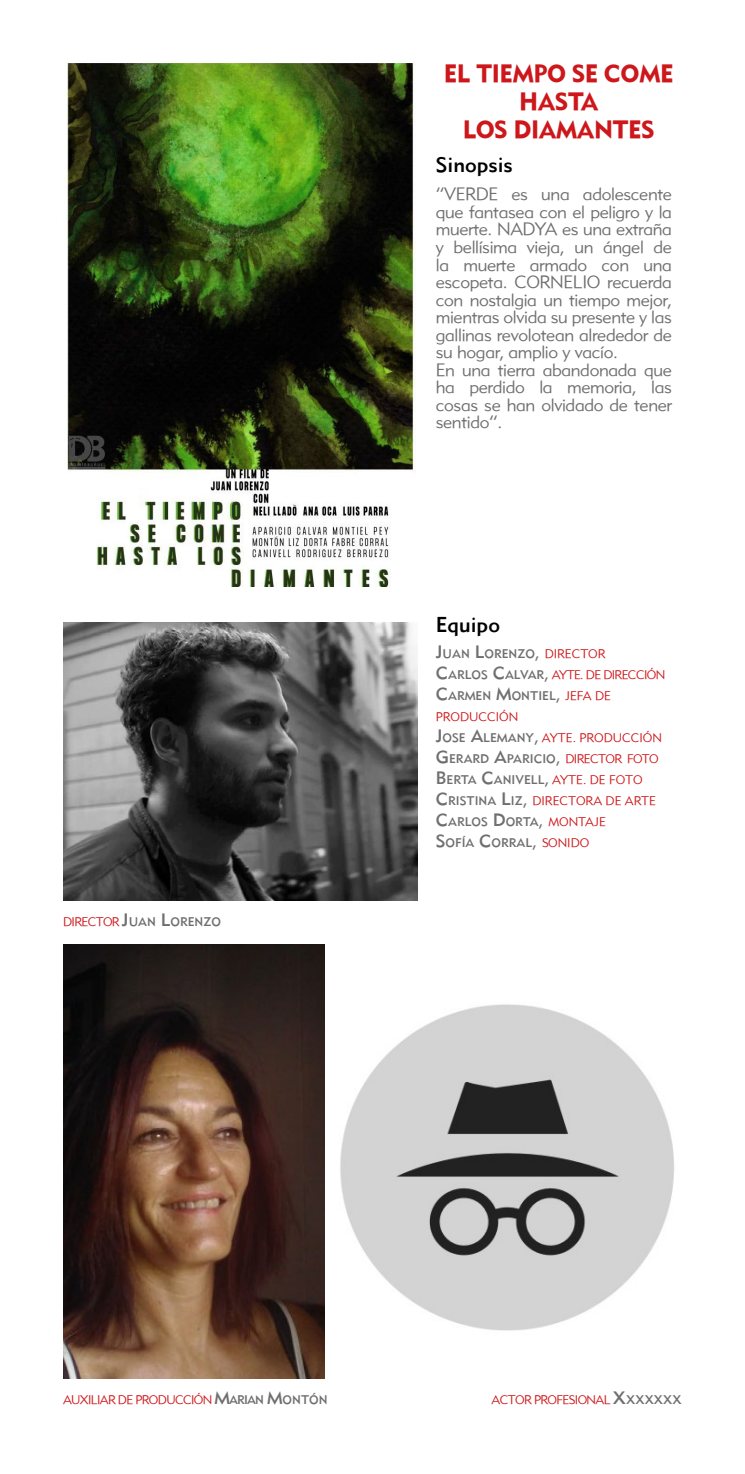
<style>
.page{position:relative;width:745px;height:1474px;background:#fff}
.page>*{position:absolute;margin:0;border:0;box-sizing:border-box;transform-origin:0 0}
.t1{font:24.5px/28px "Metro Black LT Two";letter-spacing:-.025em;color:#cd171a;text-align:center}
.t2{font:21px "Metro Medium LT Two";color:#000}
.t3{font:17.5px/17.5px "Metro Lite LT Two";letter-spacing:-.02em;color:#706f6f}
.t4{font:12.25px/21px "Metro Medium LT Two";color:#706f6f}
.t5{font:12.25px "Metro Lite LT Two";letter-spacing:-.05em;color:#cd171a}
.t6{font:12.25px/21px "Metro Lite LT Two";color:#cd171a}
.s1{font-family:"Metro Lite LT Two";color:#cd171a}
.s2{font-size:17.5px}
.s3{font-family:"Metro Lite LT Two";font-size:17.5px}
.s4{font-family:"Metro Medium LT Two";font-size:17.5px;color:#706f6f}
.s5{font-family:"Metro Medium LT Two";color:#706f6f}
.s6{font-size:17.5px;color:#706f6f}
</style>
<div class="page">
<img style="left:63px;top:944px;width:261px;height:434px">
<img style="left:340px;top:1004px;width:334px;height:327px">
<img style="left:63px;top:623px;width:354px;height:277px">
<img style="left:66px;top:63px;width:350px;height:523px">
<p class="t4" style="left:63px;top:911px;width:159px"><span class="s1">DIRECTOR</span> <span class="s2">J</span>UAN <span class="s2">L</span>ORENZO</p>
<h1 class="t1" style="left:443px;top:59px;width:231px">EL TIEMPO SE COME<br>HASTA<br>LOS DIAMANTES</h1>
<p class="t2" style="left:435px;top:151px;width:79px">Sinopsis</p>
<p class="t3" style="left:435px;top:185px;width:237px">“VERDE es una adolescente que fantasea con el peligro y la muerte. NADYA es una extraña y bellísima vieja, un ángel de la muerte armado con una escopeta. CORNELIO recuerda con nostalgia un tiempo mejor, mientras olvida su presente y las gallinas revolotean alrededor de su hogar, amplio y vacío.<br>En una tierra abandonada que ha perdido la memoria, las cosas se han olvidado de tener sentido”.</p>
<p class="t2" style="left:435px;top:611px;width:66px">Equipo</p>
<p class="t4" style="left:435px;top:643px;width:171px"><span class="s2">J</span>UAN <span class="s2">L</span>ORENZO<span class="s3">,</span> <span class="s1">DIRECTOR</span></p>
<p class="t5" style="left:435px;top:667px;width:231px"><span class="s4">C</span><span class="s5">ARLOS</span> <span class="s4">C</span><span class="s5">ALVAR</span><span class="s6">,</span> AYTE. DE DIRECCIÓN</p>
<p class="t4" style="left:435px;top:685px;width:176px"><span class="s2">C</span>ARMEN <span class="s2">M</span>ONTIEL<span class="s3">,</span> <span class="s1">JEFA DE</span></p>
<p class="t6" style="left:435px;top:706px;width:227px">PRODUCCIÓN<br><span class="s4">J</span><span class="s5">OSE</span> <span class="s4">A</span><span class="s5">LEMANY</span><span class="s6">,</span> AYTE. PRODUCCIÓN</p>
<p class="t4" style="left:435px;top:748px;width:224px"><span class="s2">G</span>ERARD <span class="s2">A</span>PARICIO<span class="s3">,</span> <span class="s1">DIRECTOR FOTO<br></span><span class="s2">B</span>ERTA <span class="s2">C</span>ANIVELL<span class="s3">,</span> <span class="s1">AYTE. DE FOTO</span></p>
<p class="t6" style="left:435px;top:790px;width:221px"><span class="s4">C</span><span class="s5">RISTINA</span> <span class="s4">L</span><span class="s5">IZ</span><span class="s6">,</span> DIRECTORA DE ARTE</p>
<p class="t4" style="left:435px;top:811px;width:171px"><span class="s2">C</span>ARLOS <span class="s2">D</span>ORTA<span class="s3">,</span> <span class="s1">MONTAJE<br></span><span class="s2">S</span>OFÍA <span class="s2">C</span>ORRAL<span class="s3">,</span> <span class="s1">SONIDO</span></p>
<p class="t5" style="left:63px;top:1392px;width:266px">AUXILIAR DE PRODUCCIÓN <span class="s4">M</span><span class="s5">ARIAN</span> <span class="s4">M</span><span class="s5">ONTÓN</span></p>
<p class="t5" style="left:491px;top:1392px;width:145px">ACTOR PROFESIONAL <span class="s4">X</span><span class="s5">XXXXXX</span></p>
</div>
